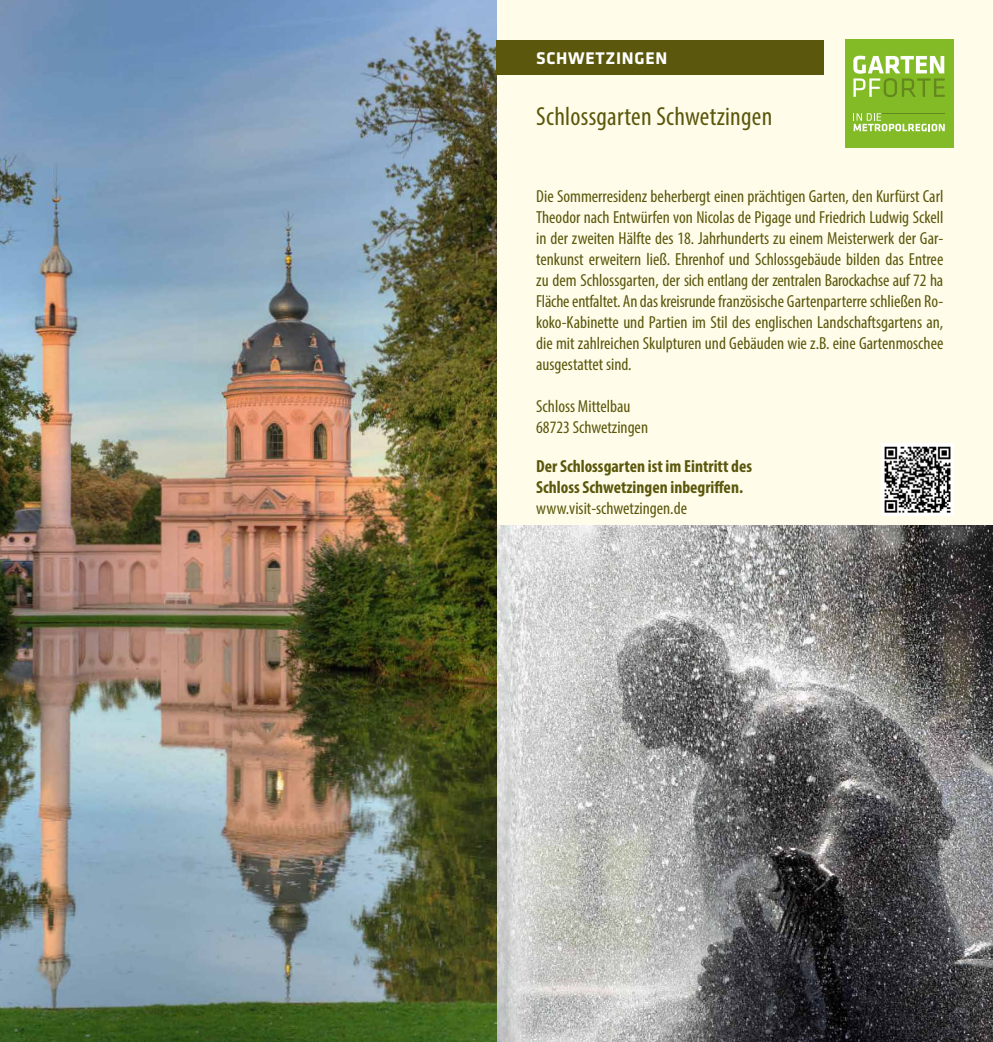
<style>
.page{position:relative;width:993px;height:1042px;background:#fff}
.page>*{position:absolute;margin:0;border:0;box-sizing:border-box;transform-origin:0 0}
.t1{font:condensed 26.25px "Myriad Pro";letter-spacing:.01em;color:#5b570c}
.t2{font:condensed 17.5px/21px "Myriad Pro";color:#5b570c;text-align:justify}
.t3{font:700 condensed 17.5px/21px "Myriad Pro";color:#5b570c}
.t4{font:700 17.5px "Klavika";letter-spacing:.04em;color:#fff}
</style>
<div class="page">
<div style="left:0;top:0;width:992px;height:1042px;background:#fffdea"></div>
<img style="left:496px;top:526px;width:496px;height:516px">
<img style="left:0;top:0;width:496px;height:1042px">
<div style="left:844px;top:40px;width:108px;height:108px;background:#83bb26"></div>
<svg style="left:853px;top:56px;width:91px;height:41px"></svg>
<svg style="left:853px;top:113px;width:91px;height:18px"></svg>
<hr style="left:882px;top:113px;width:62px;height:1px;background:#64871e">
<div style="left:496px;top:40px;width:327px;height:34px;background:#5b570c"></div>
<img style="left:881px;top:443px;width:71px;height:72px">
<p class="t4" style="left:536px;top:48px;width:133px">SCHWETZINGEN</p>
<h1 class="t1" style="left:536px;top:100px;width:237px">Schlossgarten Schwetzingen</h1>
<p class="t2" style="left:536px;top:186px;width:408px">Die Sommerresidenz beherbergt einen prächtigen Garten, den Kurfürst Carl Theodor nach Entwürfen von Nicolas de Pigage und Friedrich Ludwig Sckell in der zweiten Hälfte des 18. Jahrhunderts zu einem Meisterwerk der Gar&shy;tenkunst erweitern ließ. Ehrenhof und Schlossgebäude bilden das Entree zu dem Schlossgarten, der sich entlang der zentralen Barockachse auf 72 ha Fläche entfaltet. An das kreisrunde französische Gartenparterre schließen Ro&shy;koko-Kabinette und Partien im Stil des englischen Landschaftsgartens an, die mit zahlreichen Skulpturen und Gebäuden wie z.B. eine Gartenmoschee ausgestattet sind.</p>
<p class="t2" style="left:536px;top:396px;width:113px">Schloss Mittelbau<br>68723 Schwetzingen</p>
<p class="t3" style="left:536px;top:455px;width:217px">Der Schlossgarten ist im Eintritt des<br>Schloss Schwetzingen inbegriffen.</p>
<p class="t2" style="left:536px;top:497px;width:152px">www.visit-schwetzingen.de</p>
</div>
